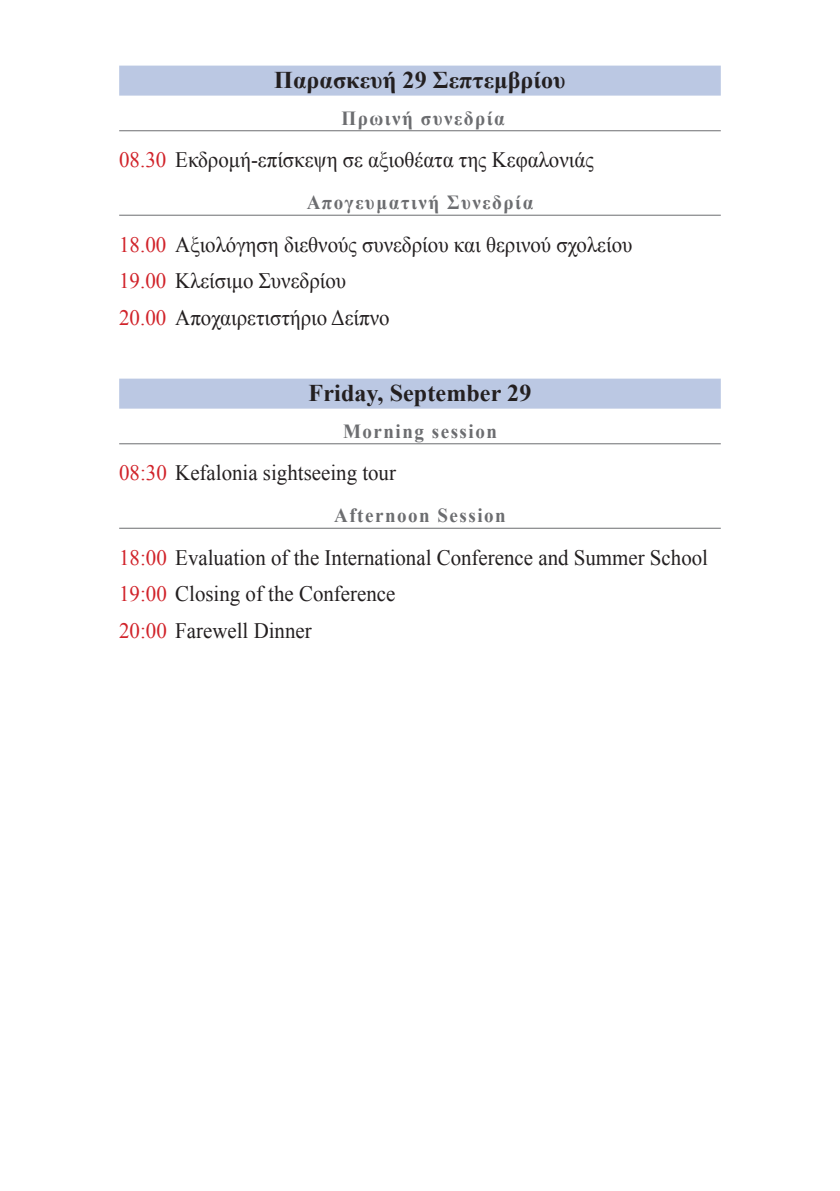
<style>
.page{position:relative;width:840px;height:1191px;background:#fff}
.page>*{position:absolute;margin:0;border:0;box-sizing:border-box;transform-origin:0 0}
.t1{font:700 24px "Times New Roman";letter-spacing:.005em;color:#231f20}
.t2{font:22px/36.6px "Times New Roman";color:#231f20;scale:.95 1}
.t3{font:700 20px "Times New Roman";letter-spacing:.08em;color:#6c6d70;scale:.95 1}
.s1{color:#d1232a}
</style>
<div class="page">
<div style="left:119px;top:66px;width:601px;height:30px;background:#bbc8e3"></div>
<hr style="left:119px;top:130px;width:601px;height:1px;background:#6c6d70">
<hr style="left:119px;top:215px;width:601px;height:1px;background:#6c6d70">
<div style="left:119px;top:378px;width:601px;height:30px;background:#bbc8e3"></div>
<hr style="left:119px;top:443px;width:601px;height:1px;background:#6c6d70">
<hr style="left:119px;top:528px;width:601px;height:1px;background:#6c6d70">
<p class="t1" style="left:274px;top:64px;width:293px">Παρασκευή 29 Σεπτεμβρίου</p>
<p class="t3" style="left:341px;top:104px;width:173px">Πρωινή συνεδρία</p>
<p class="t2" style="left:119px;top:141px;width:500px"><span class="s1">08.30</span> Εκδρομή-επίσκεψη σε αξιοθέατα της Κεφαλονιάς</p>
<p class="t3" style="left:306px;top:189px;width:240px">Απογευματινή Συνεδρία</p>
<p class="t2" style="left:119px;top:225px;width:541px"><span class="s1">18.00</span> Αξιολόγηση διεθνούς συνεδρίου και θερινού σχολείου<br><span class="s1">19.00</span> Κλείσιμο Συνεδρίου<br><span class="s1">20.00</span> Αποχαιρετιστήριο Δείπνο</p>
<p class="t1" style="left:308px;top:377px;width:224px">Friday, September 29</p>
<p class="t3" style="left:343px;top:417px;width:163px">Morning session</p>
<p class="t2" style="left:119px;top:454px;width:293px"><span class="s1">08:30</span> Kefalonia sightseeing tour</p>
<p class="t3" style="left:334px;top:502px;width:182px">Afternoon Session</p>
<p class="t2" style="left:119px;top:538px;width:621px"><span class="s1">18:00</span> Evaluation of the International Conference and Summer School<br><span class="s1">19:00</span> Closing of the Conference<br><span class="s1">20:00</span> Farewell Dinner</p>
</div>
